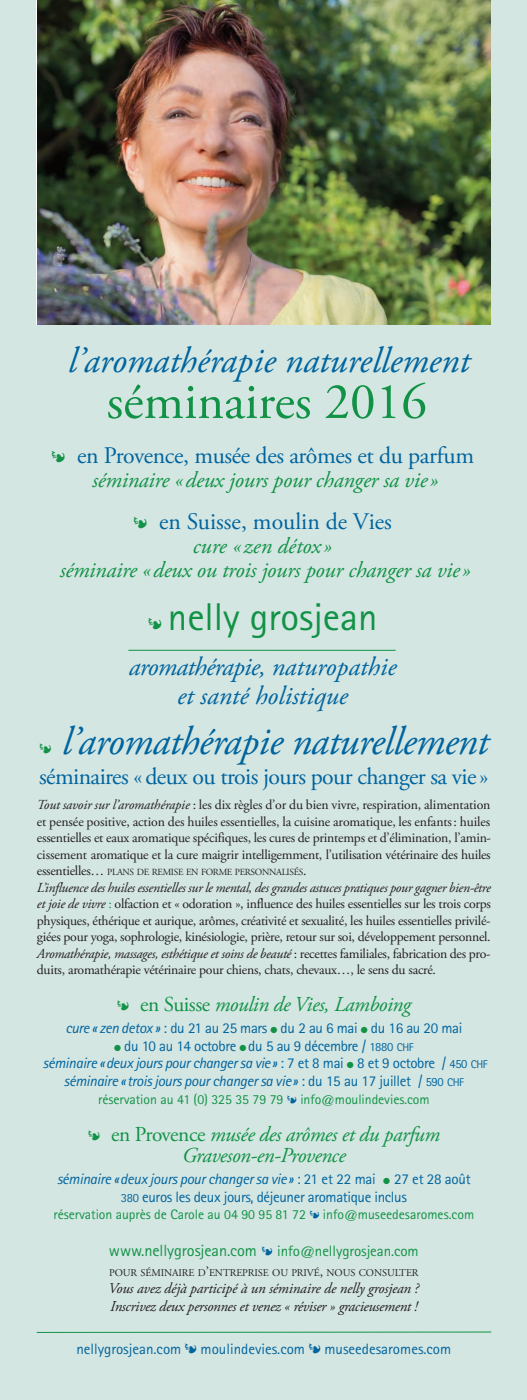
<style>
.page{position:relative;width:527px;height:1400px;background:#fff}
.page>*{position:absolute;margin:0;border:0;box-sizing:border-box;transform-origin:0 0}
.t1{font:51.25px "Adobe Garamond Pro";color:#119246}
.t2{font:italic 40px "Adobe Garamond Pro";letter-spacing:-.015em;color:#00649e}
.t3{font:38.75px "Rotis Sans Serif";color:#119246}
.t4{font:italic 36.25px "Adobe Garamond Pro";color:#00649e}
.t5{font:italic 26.25px/28.8px "Adobe Garamond Pro";color:#00649e;text-align:center}
.t6{font:23.75px "Adobe Garamond Pro";letter-spacing:-.02em;color:#00649e}
.t7{font:23.75px "Adobe Garamond Pro";color:#00649e}
.t8{font:italic 22.5px/23.8px "Adobe Garamond Pro";letter-spacing:-.01em;color:#119246;text-align:center}
.t9{font:italic 21.25px/21.2px "Adobe Garamond Pro";letter-spacing:-.02em;color:#119246}
.t10{font:italic 15px/17.5px "Rotis Sans Serif";letter-spacing:-.02em;color:#00649e;text-align:center}
.t11{font:15px/17.5px "Rotis Sans Serif";letter-spacing:-.025em;color:#00649e;text-align:center}
.t12{font:italic 15px/18px "Adobe Garamond Pro";letter-spacing:-.02em;color:#231f20}
.t13{font:15px "Rotis Sans Serif";color:#00649e}
.t14{font:15px "Rotis Sans Serif";letter-spacing:-.005em;color:#119246}
.t15{font:13.75px/16.5px "Adobe Garamond Pro";letter-spacing:-.02em;color:#231f20;text-align:justify}
.t16{font:13.75px "Rotis Sans Serif";letter-spacing:-.005em;color:#119246}
.t17{font:10.25px "Adobe Garamond Pro";letter-spacing:-.005em;color:#231f20}
.t18{font:9.38px "Adobe Garamond Pro";letter-spacing:-.035em;color:#231f20}
.s1{font-style:italic}
.s2{font-size:13.75px}
.s3{color:#119246}
.s4{font-style:normal}
.s5{font-style:normal;font-size:12.5px}
.s6{font-style:normal;font-size:11.25px}
.s7{font-size:12.5px}
.s8{font-size:16.25px}
</style>
<div class="page">
<div style="left:0;top:0;width:526px;height:1400px;background:#d4e6e2"></div>
<hr style="left:128px;top:650px;width:267px;height:1px;background:#119246">
<img style="left:37px;top:0;width:453px;height:324px">
<svg style="left:36px;top:1331px;width:455px;height:2px"></svg>
<h3 class="t4" style="left:68px;top:346px;width:403px">l’aromathérapie naturellement</h3>
<h1 class="t1" style="left:107px;top:381px;width:321px">séminaires 2016</h1>
<h3 class="t6" style="left:77px;top:446px;width:398px">en Provence, musée des arômes et du parfum</h3>
<h3 class="t8" style="left:92px;top:470px;width:347px">séminaire «deux jours pour changer sa vie»</h3>
<h3 class="t7" style="left:159px;top:512px;width:234px">en Suisse, moulin de Vies</h3>
<h3 class="t8" style="left:60px;top:536px;width:412px">cure «zen détox»<br>séminaire «deux ou trois jours pour changer sa vie»</h3>
<h3 class="t3" style="left:168px;top:604px;width:211px">nelly grosjean</h3>
<h3 class="t5" style="left:129px;top:655px;width:269px">aromathérapie, naturopathie et santé holistique</h3>
<h2 class="t2" style="left:62px;top:725px;width:428px">l’aromathérapie naturellement</h2>
<h3 class="t6" style="left:39px;top:767px;width:450px">séminaires « deux ou trois jours pour changer sa vie »</h3>
<p class="t15" style="left:37px;top:798px;width:455px"><span class="s1">Tout savoir sur l’aromathérapie</span> : les dix règles d’or du bien vivre, respiration, alimentation et pensée positive, action des huiles essentielles, la cuisine aromatique, les enfants: huiles essentielles et eaux aromatique spécifiques, les cures de printemps et d’élimination, l’amin&shy;cissement aromatique et la cure maigrir intelligemment, l’utilisation vétérinaire des huiles</p>
<p class="t18" style="left:37px;top:868px;width:271px"><span class="s2">essentielles…</span> PLANS DE REMISE EN FORME PERSONNALISÉS<span class="s2">.</span></p>
<p class="t15" style="left:37px;top:880px;width:455px"><span class="s1">L’influence des huiles essentielles sur le mental, des grandes astuces pratiques pour gagner bien-être et joie de vivre</span> <span class="s3">:</span> olfaction et « odoration », influence des huiles essentielles sur les trois corps physiques, éthérique et aurique, arômes, créativité et sexualité, les huiles essentielles privilé&shy;giées pour yoga, sophrologie, kinésiologie, prière, retour sur soi, développement personnel.<br><span class="s1">Aromathérapie, massages, esthétique et soins de beauté</span> : recettes familiales, fabrication des pro&shy;duits, aromathérapie vétérinaire pour chiens, chats, chevaux…, le sens du sacré.</p>
<h3 class="t9" style="left:140px;top:995px;width:272px"><span class="s4">en Suisse</span> moulin de Vies, Lamboing</h3>
<p class="t11" style="left:65px;top:1021px;width:398px"><span class="s1">cure « zen detox »</span> : du 21 au 25 mars <span class="s3">●</span> du 2 au 6 mai <span class="s3">●</span> du 16 au 20 mai</p>
<p class="t10" style="left:43px;top:1038px;width:446px"><span class="s3">●</span> <span class="s4">du 10 au 14 octobre</span> <span class="s3">●</span> <span class="s4">du 5 au 9 décembre /</span> <span class="s5">1880</span> <span class="s6">CHF<br></span>séminaire «deux jours pour changer sa vie» <span class="s4">: 7 et 8 mai</span> <span class="s3">●</span> <span class="s4">8 et 9 octobre /</span> <span class="s5">450</span> <span class="s6">CHF </span>séminaire «trois jours pour changer sa vie» <span class="s4">: du 15 au 17 juillet /</span> <span class="s5">590</span> <span class="s6">CHF</span></p>
<p class="t16" style="left:98px;top:1095px;width:333px">réservation au 41 (0) 325 35 79 79 info@moulindevies.com</p>
<h3 class="t9" style="left:182px;top:1125px;width:259px;text-indent:-71px"><span class="s4">en Provence</span> musée des arômes et du parfum<br>Graveson-en-Provence</h3>
<p class="t11" style="left:57px;top:1172px;width:415px"><span class="s1">séminaire «deux jours pour changer sa vie»</span> : 21 et 22 mai <span class="s3">●</span> 27 et 28 août<br><span class="s7">380</span> euros les deux jours, déjeuner aromatique inclus</p>
<p class="t16" style="left:53px;top:1210px;width:422px">réservation auprès de Carole au 04 90 95 81 72 info@museedesaromes.com</p>
<p class="t14" style="left:109px;top:1245px;width:311px"><span class="s8">www.nellygrosjean.com</span> info@nellygrosjean.com</p>
<p class="t17" style="left:109px;top:1268px;width:311px">POUR SÉMINAIRE D<span class="s2">’</span>ENTREPRISE OU PRIVÉ<span class="s2">,</span> NOUS CONSULTER</p>
<p class="t12" style="left:108px;top:1280px;width:312px">Vous avez déjà participé à un séminaire de nelly grosjean ?<br>Inscrivez deux personnes et venez « réviser » gracieusement !</p>
<p class="t13" style="left:76px;top:1343px;width:106px">nellygrosjean.com</p>
<p class="t13" style="left:200px;top:1343px;width:106px">moulindevies.com</p>
<p class="t13" style="left:324px;top:1343px;width:128px">museedesaromes.com</p>
</div>
